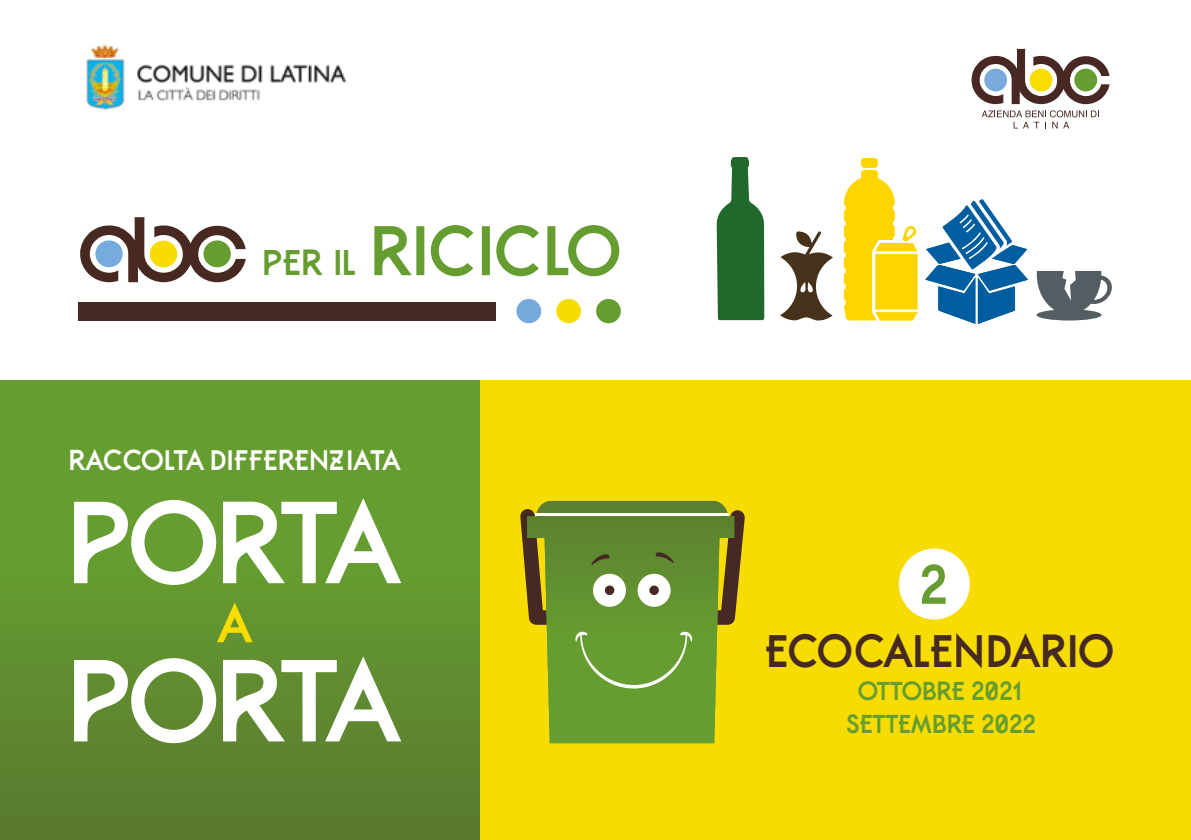
<style>
.page{position:relative;width:1191px;height:840px;background:#fff}
.page>*{position:absolute;margin:0;border:0;box-sizing:border-box;transform-origin:0 0}
.t1{font:700 109.6px/158px "Belgrad";letter-spacing:-.095em;color:#fff}
.t2{font:700 66px "Belgrad";letter-spacing:-.075em;color:#659d30}
.t3{font:700 52px "Belgrad";color:#679d30}
.t4{font:700 51.4px "Belgrad";color:#f6dc03}
.t5{font:700 43.2px "Belgrad";letter-spacing:-.07em;color:#472923}
.t6{font:700 26.8px "Belgrad";letter-spacing:-.06em;color:#fff}
.t7{font:700 24.6px/32.6px "Belgrad";letter-spacing:-.045em;color:#679d30;text-align:center}
.s1{font-size:34px}
</style>
<div class="page">
<div style="left:0;top:380px;width:480px;height:459px;background:linear-gradient(to bottom,#69a630,#5a7e2f)"></div>
<div style="left:480px;top:380px;width:711px;height:459px;background:#f6dc03"></div>
<svg style="left:539px;top:500px;width:187px;height:8px"></svg>
<svg style="left:520px;top:508px;width:225px;height:234px"></svg>
<div style="left:593px;top:573px;width:33px;height:33px;background:#fff;border-radius:50%"></div>
<div style="left:637px;top:573px;width:33px;height:33px;background:#fff;border-radius:50%"></div>
<div style="left:649px;top:585px;width:10px;height:9px;background:#472923;border-radius:50%"></div>
<div style="left:605px;top:585px;width:9px;height:9px;background:#472923;border-radius:50%"></div>
<svg style="left:780px;top:231px;width:53px;height:89px"></svg>
<svg style="left:716px;top:157px;width:49px;height:163px"></svg>
<svg style="left:844px;top:158px;width:73px;height:163px"></svg>
<svg style="left:1036px;top:271px;width:76px;height:49px"></svg>
<svg style="left:925px;top:199px;width:103px;height:125px"></svg>
<div style="left:78px;top:302px;width:417px;height:18px;background:#472923"></div>
<div style="left:556px;top:299px;width:25px;height:24px;background:#f6dc03;border-radius:50%"></div>
<div style="left:516px;top:299px;width:25px;height:24px;background:#77aadc;border-radius:50%"></div>
<div style="left:596px;top:299px;width:25px;height:24px;background:#659d30;border-radius:50%"></div>
<svg style="left:80px;top:217px;width:166px;height:65px"></svg>
<div style="left:95px;top:240px;width:28px;height:27px;background:#78abdd;border-radius:50%"></div>
<div style="left:203px;top:240px;width:28px;height:27px;background:#679d30;border-radius:50%"></div>
<div style="left:150px;top:240px;width:27px;height:27px;background:#f8dc00;border-radius:50%"></div>
<svg style="left:981px;top:110px;width:116px;height:18px"></svg>
<svg style="left:971px;top:49px;width:138px;height:55px"></svg>
<div style="left:984px;top:69px;width:23px;height:22px;background:#79abdc;border-radius:50%"></div>
<div style="left:1074px;top:69px;width:23px;height:22px;background:#659d30;border-radius:50%"></div>
<div style="left:1029px;top:69px;width:23px;height:22px;background:#f9dd00;border-radius:50%"></div>
<img style="left:86px;top:44px;width:261px;height:67px">
<div style="left:899px;top:548px;width:70px;height:71px;background:#fff;border-radius:50%"></div>
<h2 class="t2" style="left:263px;top:217px;width:367px"><span class="s1">PER IL</span> RICICLO</h2>
<p class="t6" style="left:71px;top:447px;width:335px">RACCOLTA DIFFERENZIATA</p>
<h1 class="t1" style="left:70px;top:463px;width:347px">PORTA<br>PORTA</h1>
<h3 class="t4" style="left:220px;top:597px;width:40px">A</h3>
<h3 class="t3" style="left:922px;top:558px;width:32px">2</h3>
<h3 class="t5" style="left:766px;top:629px;width:354px">ECOCALENDARIO</h3>
<p class="t7" style="left:847px;top:674px;width:193px">OTTOBRE 2021<br>SETTEMBRE 2022</p>
</div>
